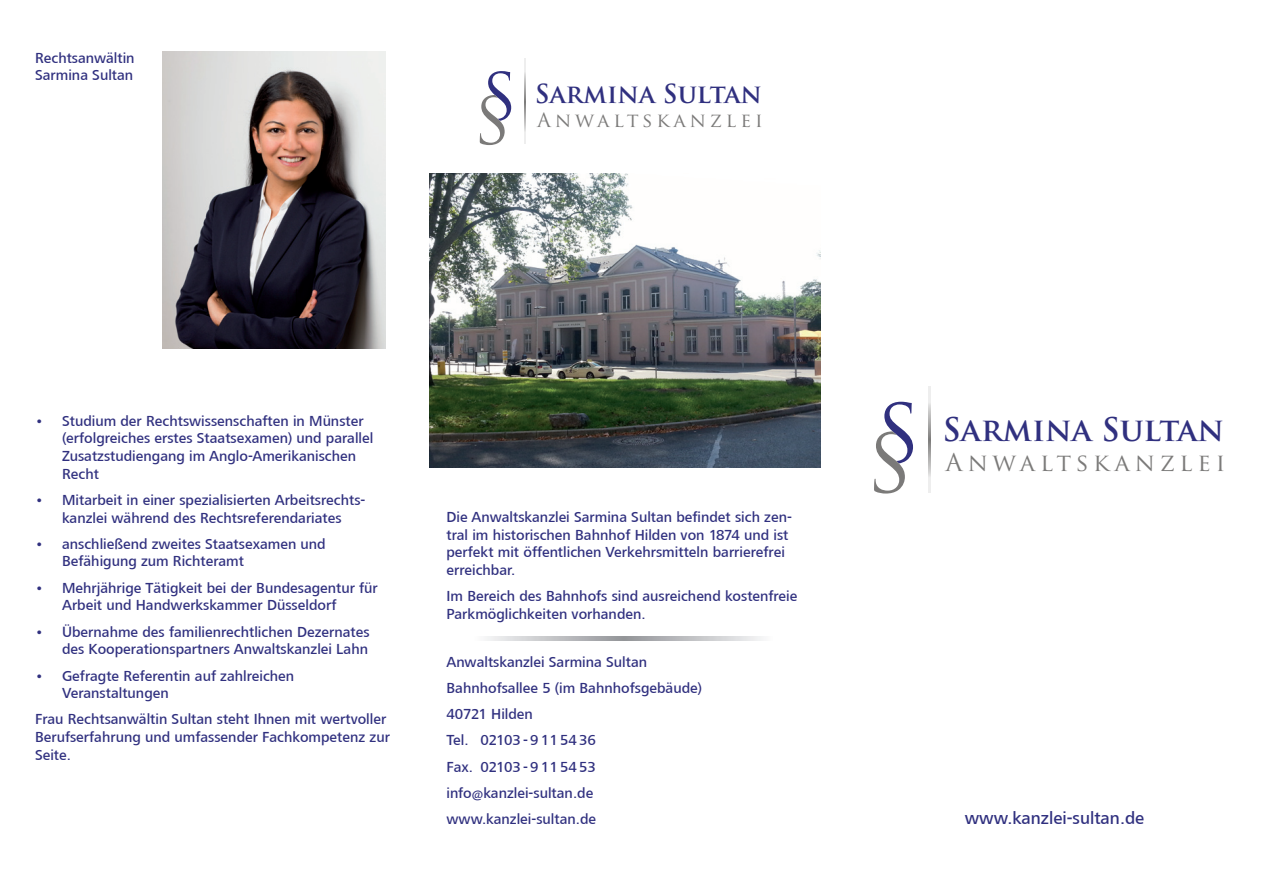
<style>
.page{position:relative;width:1263px;height:893px;background:#fff}
.page>*{position:absolute;margin:0;border:0;box-sizing:border-box;transform-origin:0 0}
.t1{font:700 31.8px "Trajan Pro";color:#30307f}
.t2{font:700 25.65px "Trajan Pro";color:#30307f}
.t3{font:23.85px "Trajan Pro";letter-spacing:.2em;color:#7b7a79}
.t4{font:19.2px "Trajan Pro";letter-spacing:.2em;color:#7b7a79}
.t5{font:500 18px "Lino Frutiger Next";color:#30307f}
.t6{font:500 15px/17.7px "Lino Frutiger Next";color:#30307f}
</style>
<div class="page">
<svg style="left:486px;top:636px;width:276px;height:5px"></svg>
<img style="left:163px;top:51px;width:223px;height:297px">
<hr style="left:929px;top:386px;width:2px;height:106px;background:#7b7a79">
<svg style="left:874px;top:402px;width:39px;height:92px"></svg>
<hr style="left:524px;top:59px;width:2px;height:85px;background:#7b7a79">
<svg style="left:480px;top:71px;width:31px;height:74px"></svg>
<img style="left:429px;top:174px;width:392px;height:293px">
<p class="t6" style="left:35px;top:49px;width:101px">Rechtsanwältin<br>Sarmina Sultan</p>
<h2 class="t2" style="left:535px;top:78px;width:229px">SARMINA SULTAN</h2>
<p class="t4" style="left:537px;top:107px;width:227px">Anwaltskanzlei</p>
<p class="t6" style="left:62px;top:412px;width:313px;text-indent:-27px">• Studium der Rechtswissenschaften in Münster (erfolgreiches erstes Staatsexamen) und parallel Zusatzstudiengang im Anglo-Amerikanischen Recht</p>
<p class="t6" style="left:35px;top:491px;width:332px;text-align:center">• Mitarbeit in einer spezialisierten Arbeitsrechts&shy;kanzlei während des Rechtsreferendariates</p>
<p class="t6" style="left:62px;top:535px;width:265px;text-indent:-27px">• anschließend zweites Staatsexamen und<br>Befähigung zum Richteramt</p>
<p class="t6" style="left:62px;top:579px;width:317px;text-indent:-27px">• Mehrjährige Tätigkeit bei der Bundesagentur für<br>Arbeit und Handwerkskammer Düsseldorf</p>
<p class="t6" style="left:35px;top:623px;width:336px;text-align:right">• Übernahme des familienrechtlichen Dezernates des Kooperationspartners Anwaltskanzlei Lahn</p>
<p class="t6" style="left:62px;top:667px;width:234px;text-indent:-27px">• Gefragte Referentin auf zahlreichen<br>Veranstaltungen</p>
<p class="t6" style="left:35px;top:711px;width:356px">Frau Rechtsanwältin Sultan steht Ihnen mit wertvoller<br>Berufserfahrung und umfassender Fachkompetenz zur<br>Seite.</p>
<p class="t6" style="left:446px;top:508px;width:347px">Die Anwaltskanzlei Sarmina Sultan befindet sich zen&shy;tral im historischen Bahnhof Hilden von 1874 und ist perfekt mit öffentlichen Verkehrsmitteln barrierefrei erreichbar.</p>
<p class="t6" style="left:446px;top:587px;width:352px">Im Bereich des Bahnhofs sind ausreichend kostenfreie<br>Parkmöglichkeiten vorhanden.</p>
<p class="t6" style="left:446px;top:649px;width:257px;line-height:26.2px">Anwaltskanzlei Sarmina Sultan<br>Bahnhofsallee 5 (im Bahnhofsgebäude)<br>40721 Hilden<br>Tel. 02103 - 9 11 54 36<br>Fax. 02103 - 9 11 54 53 info@kanzlei-sultan.de www.kanzlei-sultan.de</p>
<h1 class="t1" style="left:942px;top:410px;width:283px">SARMINA SULTAN</h1>
<h3 class="t3" style="left:945px;top:447px;width:281px">Anwaltskanzlei</h3>
<p class="t5" style="left:965px;top:808px;width:181px">www.kanzlei-sultan.de</p>
</div>
